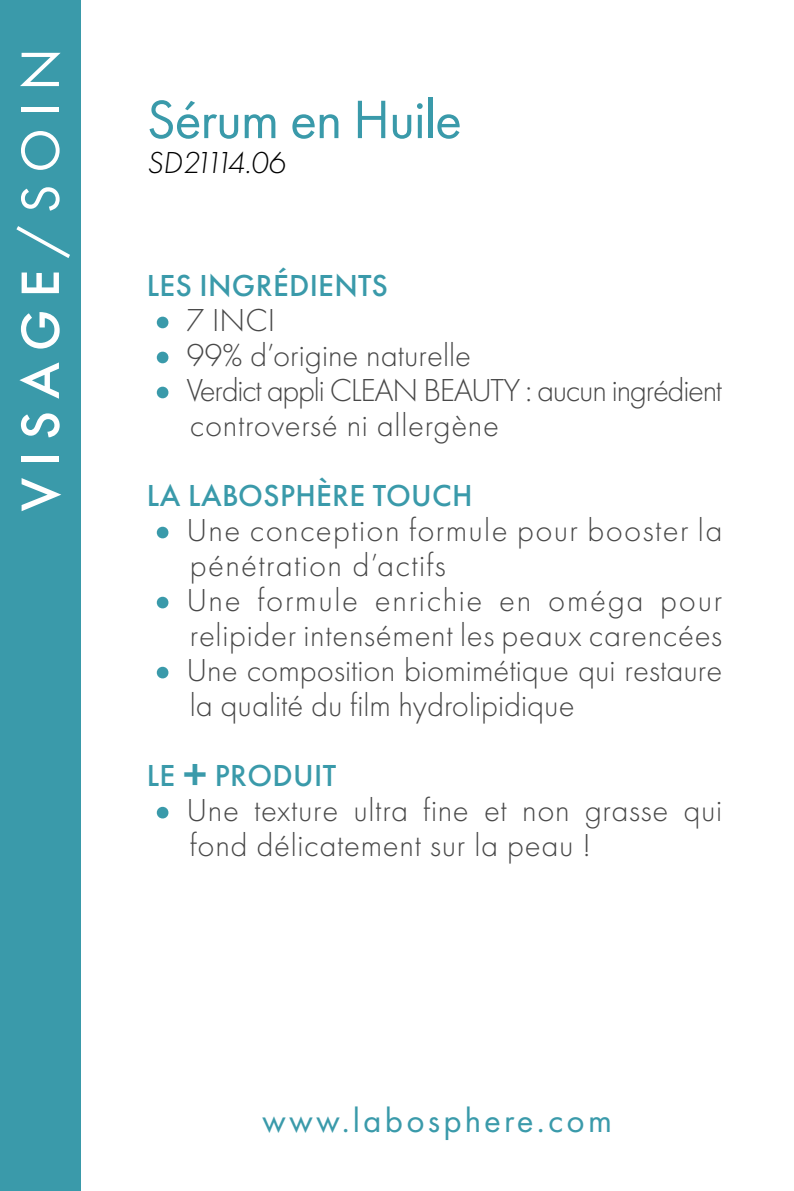
<style>
.page{position:relative;width:794px;height:1191px;background:#fff}
.page>*{position:absolute;margin:0;border:0;box-sizing:border-box;transform-origin:0 0}
.t1{font:300 157.5px "Futura PT";color:#3a9aaa}
.t2{font:56px "Futura PT";letter-spacing:-.02em;color:#3a9aaa}
.t3{font:500 56px "Futura PT";letter-spacing:.21em;color:#fff}
.t4{font:35px "Futura PT";letter-spacing:.09em;color:#3a9aaa}
.t5{font:300 32.9px/35px "Futura PT";letter-spacing:.02em;color:#484848}
.t6{font:300 32.9px/35px "Futura PT";color:#484848}
.t7{font:300 32.9px/35px "Futura PT";letter-spacing:-.04em;color:#484848}
.t8{font:300 32.9px/35px "Futura PT";letter-spacing:.04em;color:#484848}
.t9{font:500 31.5px "Futura PT";letter-spacing:.01em;color:#3a9aaa}
.t10{font:italic 300 31.5px "Futura PT";letter-spacing:-.15em;color:#000}
.s1{font-weight:400}
.s2{font-size:49px}
</style>
<div class="page">
<div style="left:0;top:0;width:81px;height:1191px;background:#3a9aaa"></div>
<h2 class="t3" style="left:7px;top:511px;width:465px;rotate:-90deg">VISAGE<span class="s1">/SOIN</span></h2>
<h2 class="t2" style="left:147px;top:86px;width:317px">Sérum en Huile</h2>
<p class="t10" style="left:147px;top:145px;width:140px">SD21114.06</p>
<p class="t9" style="left:147px;top:266px;width:243px">LES INGRÉDIENTS</p>
<h1 class="t1" style="left:147px;top:185px;width:33px">.</h1>
<p class="t5" style="left:186px;top:302px;width:90px">7 INCI</p>
<h1 class="t1" style="left:147px;top:220px;width:33px">.</h1>
<p class="t6" style="left:186px;top:337px;width:286px">99% d’origine naturelle</p>
<h1 class="t1" style="left:147px;top:255px;width:33px">.</h1>
<p class="t7" style="left:186px;top:372px;width:537px">Verdict appli CLEAN BEAUTY : aucun ingrédient controversé ni allergène</p>
<p class="t9" style="left:147px;top:476px;width:327px">LA LABOSPHÈRE TOUCH</p>
<h1 class="t1" style="left:147px;top:395px;width:33px">.</h1>
<p class="t8" style="left:186px;top:512px;width:537px">Une conception formule pour booster la pénétration d’actifs</p>
<h1 class="t1" style="left:147px;top:465px;width:33px">.</h1>
<p class="t5" style="left:186px;top:582px;width:537px">Une formule enrichie en oméga pour relipider intensément les peaux carencées</p>
<h1 class="t1" style="left:147px;top:535px;width:33px">.</h1>
<p class="t6" style="left:186px;top:652px;width:537px">Une composition biomimétique qui restaure la qualité du film hydrolipidique</p>
<p class="t9" style="left:147px;top:756px;width:191px">LE <span class="s2">+</span> PRODUIT</p>
<h1 class="t1" style="left:147px;top:675px;width:33px">.</h1>
<p class="t5" style="left:186px;top:792px;width:537px">Une texture ultra fine et non grasse qui fond délicatement sur la peau !</p>
<p class="t4" style="left:262px;top:1099px;width:351px">www.labosphere.com</p>
</div>
